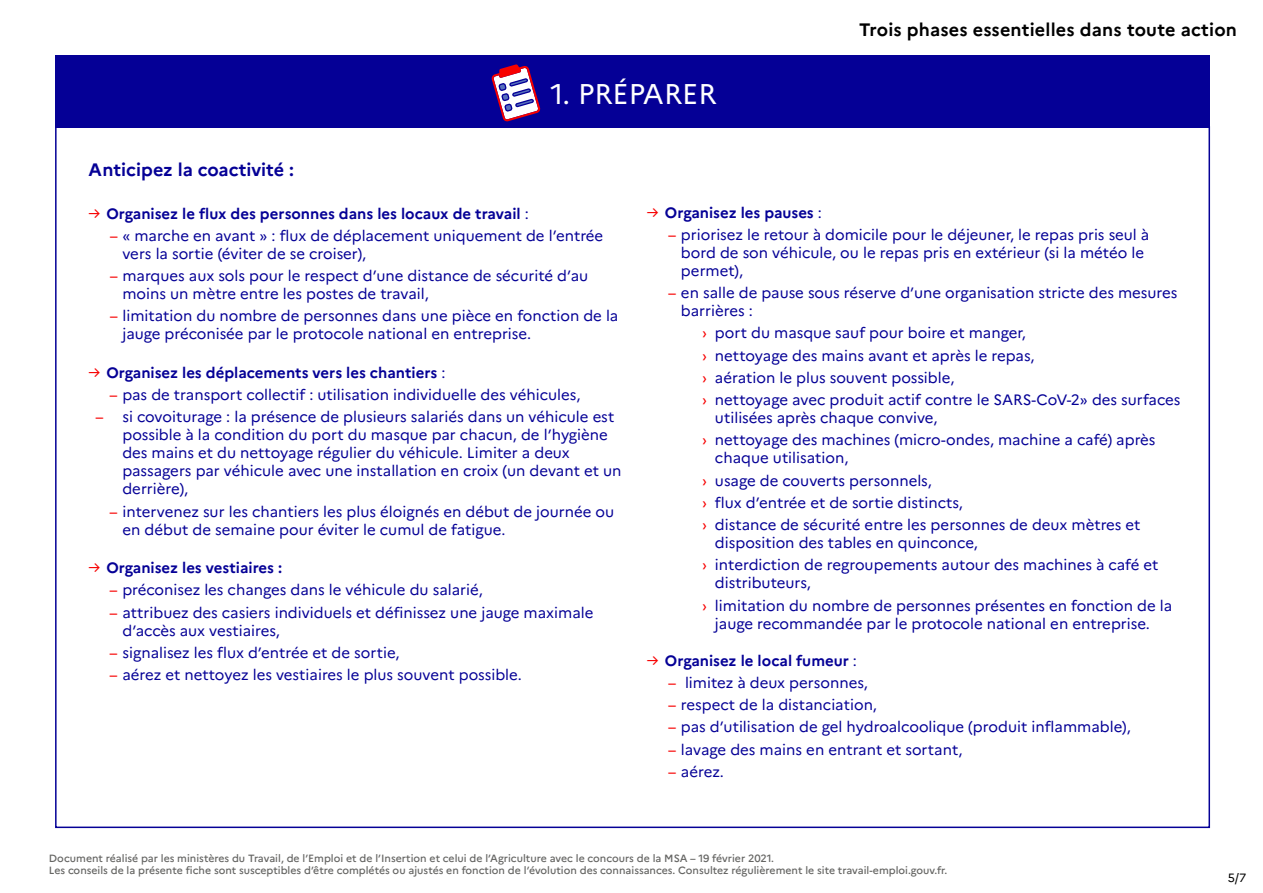
<style>
.page{position:relative;width:1263px;height:893px;background:#fff}
.page>*{position:absolute;margin:0;border:0;box-sizing:border-box;transform-origin:0 0}
.t1{font:28.5px "Marianne";color:#fff}
.t2{font:700 18px "Marianne";letter-spacing:.01em;color:#000}
.t3{font:700 18px "Marianne";color:#050096}
.t4{font:15px/18px "Marianne";color:#050096}
.t5{font:700 15px "Marianne";color:#050096}
.t6{font:12px "Marianne";color:#000}
.t7{font:500 10.5px/12.6px "Marianne";color:#656563}
.s1{font-weight:400;color:#f70000}
.s2{font-weight:400}
.s3{color:#f70000}
</style>
<div class="page">
<div style="left:55px;top:55px;width:1155px;height:72px;background:#050096"></div>
<svg style="left:491px;top:64px;width:50px;height:58px"></svg>
<h1 class="t1" style="left:551px;top:76px;width:167px">1. PRÉPARER</h1>
<p class="t2" style="left:859px;top:18px;width:379px">Trois phases essentielles dans toute action</p>
<p class="t3" style="left:88px;top:158px;width:207px">Anticipez la coactivité :</p>
<p class="t5" style="left:88px;top:204px;width:442px"><span class="s1">→</span> Organisez le flux des personnes dans les locaux de travail <span class="s2">:</span></p>
<p class="t4" style="left:122px;top:226px;width:482px;text-indent:-13px"><span class="s3">–</span> « marche en avant » : flux de déplacement uniquement de l’entrée vers la sortie (éviter de se croiser),</p>
<p class="t4" style="left:122px;top:267px;width:467px;text-indent:-13px"><span class="s3">–</span> marques aux sols pour le respect d’une distance de sécurité d’au moins un mètre entre les postes de travail,</p>
<p class="t4" style="left:122px;top:307px;width:497px;text-indent:-13px"><span class="s3">–</span> limitation du nombre de personnes dans une pièce en fonction de la jauge préconisée par le protocole national en entreprise.</p>
<p class="t5" style="left:88px;top:363px;width:359px"><span class="s1">→</span> Organisez les déplacements vers les chantiers <span class="s2">:</span></p>
<p class="t4" style="left:110px;top:386px;width:472px"><span class="s3">–</span> pas de transport collectif : utilisation individuelle des véhicules,</p>
<p class="t4" style="left:122px;top:408px;width:500px;text-indent:-27px"><span class="s3">–</span> si covoiturage : la présence de plusieurs salariés dans un véhicule est possible à la condition du port du masque par chacun, de l’hygiène des mains et du nettoyage régulier du véhicule. Limiter a deux passagers par véhicule avec une installation en croix (un devant et un derrière),</p>
<p class="t4" style="left:122px;top:502px;width:493px;text-indent:-13px"><span class="s3">–</span> intervenez sur les chantiers les plus éloignés en début de journée ou en début de semaine pour éviter le cumul de fatigue.</p>
<p class="t5" style="left:88px;top:558px;width:195px"><span class="s1">→</span> Organisez les vestiaires :</p>
<p class="t4" style="left:110px;top:581px;width:375px"><span class="s3">–</span> préconisez les changes dans le véhicule du salarié,</p>
<p class="t4" style="left:122px;top:603px;width:473px;text-indent:-13px"><span class="s3">–</span> attribuez des casiers individuels et définissez une jauge maximale d’accès aux vestiaires,</p>
<p class="t4" style="left:110px;top:643px;width:292px"><span class="s3">–</span> signalisez les flux d’entrée et de sortie,</p>
<p class="t4" style="left:110px;top:666px;width:414px"><span class="s3">–</span> aérez et nettoyez les vestiaires le plus souvent possible.</p>
<p class="t5" style="left:647px;top:203px;width:176px"><span class="s1">→</span> Organisez les pauses <span class="s2">:</span></p>
<p class="t4" style="left:681px;top:226px;width:470px;text-indent:-13px"><span class="s3">–</span> priorisez le retour à domicile pour le déjeuner, le repas pris seul à bord de son véhicule, ou le repas pris en extérieur (si la météo le permet),</p>
<p class="t4" style="left:681px;top:284px;width:498px;text-indent:-13px"><span class="s3">–</span> en salle de pause sous réserve d’une organisation stricte des mesures barrières :</p>
<p class="t4" style="left:702px;top:322px;width:480px;line-height:22.2px"><span class="s3">›</span> port du masque sauf pour boire et manger,<br><span class="s3">›</span> nettoyage des mains avant et après le repas,<br><span class="s3">›</span> aération le plus souvent possible,<br><span class="s3">›</span> nettoyage avec produit actif contre le SARS-CoV-2» des surfaces</p>
<p class="t4" style="left:702px;top:407px;width:455px;line-height:22.2px;text-indent:13px">utilisées après chaque convive,<br><span class="s3">›</span> nettoyage des machines (micro-ondes, machine a café) après</p>
<p class="t4" style="left:702px;top:447px;width:440px;line-height:22.2px;text-indent:13px">chaque utilisation,<br><span class="s3">›</span> usage de couverts personnels,<br><span class="s3">›</span> flux d’entrée et de sortie distincts,<br><span class="s3">›</span> distance de sécurité entre les personnes de deux mètres et</p>
<p class="t4" style="left:702px;top:532px;width:458px;line-height:22.2px;text-indent:13px">disposition des tables en quinconce,<br><span class="s3">›</span> interdiction de regroupements autour des machines à café et</p>
<p class="t4" style="left:702px;top:572px;width:472px;line-height:22.2px;text-indent:13px">distributeurs,<br><span class="s3">›</span> limitation du nombre de personnes présentes en fonction de la</p>
<p class="t4" style="left:715px;top:614px;width:436px">jauge recommandée par le protocole national en entreprise.</p>
<p class="t5" style="left:647px;top:651px;width:211px"><span class="s1">→</span> Organisez le local fumeur <span class="s2">:</span></p>
<p class="t4" style="left:668px;top:673px;width:201px"><span class="s3">–</span> limitez à deux personnes,</p>
<p class="t4" style="left:668px;top:696px;width:210px"><span class="s3">–</span> respect de la distanciation,</p>
<p class="t4" style="left:668px;top:718px;width:464px"><span class="s3">–</span> pas d’utilisation de gel hydroalcoolique (produit inflammable),</p>
<p class="t4" style="left:668px;top:740px;width:296px"><span class="s3">–</span> lavage des mains en entrant et sortant,</p>
<p class="t4" style="left:668px;top:762px;width:57px"><span class="s3">–</span> aérez.</p>
<p class="t7" style="left:49px;top:852px;width:900px">Document réalisé par les ministères du Travail, de l’Emploi et de l’Insertion et celui de l’Agriculture avec le concours de la MSA – 19 février 2021.<br>Les conseils de la présente fiche sont susceptibles d’être complétés ou ajustés en fonction de l’évolution des connaissances. Consultez régulièrement le site travail-emploi.gouv.fr.</p>
<p class="t6" style="left:1228px;top:870px;width:20px">5/7</p>
</div>
